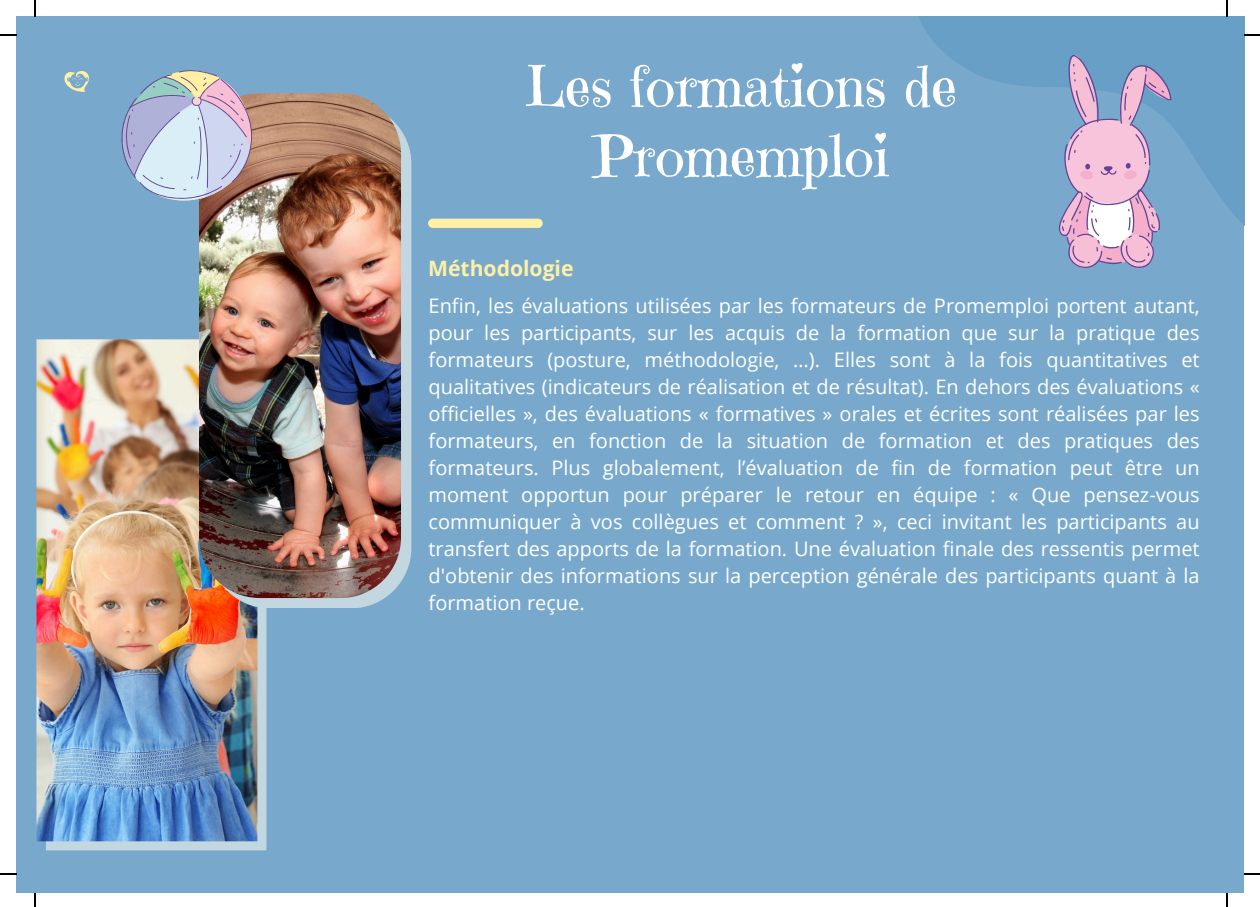
<style>
.page{position:relative;width:1260px;height:907px;background:#fff}
.page>*{position:absolute;margin:0;border:0;box-sizing:border-box;transform-origin:0 0}
.t1{font:56.4px/69.8px "Emilys Candy";color:#fff;text-align:center}
.t2{font:700 21.2px "Open Sans";color:#fff0a7}
.t3{font:20px/27px "Open Sans";color:#fff;text-align:justify}
</style>
<div class="page">
<div style="left:16px;top:16px;width:1228px;height:876px;background:#78a9cc"></div>
<svg style="left:64px;top:71px;width:25px;height:21px"></svg>
<svg style="left:45px;top:607px;width:221px;height:243px;background:#bed3dc"></svg>
<img style="left:36px;top:339px;width:221px;height:502px">
<div style="left:209px;top:103px;width:202px;height:505px;background:#c2d7df;border-radius:61px"></div>
<img style="left:199px;top:93px;width:202px;height:505px;border-radius:61px">
<svg style="left:919px;top:16px;width:325px;height:209px"></svg>
<div style="left:428px;top:219px;width:114px;height:9px;background:#fff0a7;border-radius:5px"></div>
<svg style="left:121px;top:70px;width:131px;height:132px"></svg>
<svg style="left:1058px;top:54px;width:113px;height:214px"></svg>
<svg style="left:34px;top:0;width:2px;height:16px"></svg>
<svg style="left:0;top:34px;width:16px;height:2px"></svg>
<svg style="left:1226px;top:0;width:1px;height:16px"></svg>
<svg style="left:1244px;top:34px;width:15px;height:2px"></svg>
<svg style="left:34px;top:892px;width:2px;height:15px"></svg>
<svg style="left:0;top:873px;width:16px;height:1px"></svg>
<svg style="left:1226px;top:892px;width:1px;height:15px"></svg>
<svg style="left:1244px;top:873px;width:15px;height:1px"></svg>
<p class="t1" style="left:525px;top:52px;width:433px">Les formations de<br>Promemploi</p>
<p class="t2" style="left:428px;top:253px;width:147px">Méthodologie</p>
<p class="t3" style="left:428px;top:292px;width:772px">Enfin, les évaluations utilisées par les formateurs de Promemploi portent autant, pour les participants, sur les acquis de la formation que sur la pratique des formateurs (posture, méthodologie, …). Elles sont à la fois quantitatives et qualitatives (indicateurs de réalisation et de résultat). En dehors des évaluations « officielles », des évaluations « formatives » orales et écrites sont réalisées par les formateurs, en fonction de la situation de formation et des pratiques des formateurs. Plus globalement, l’évaluation de fin de formation peut être un moment opportun pour préparer le retour en équipe : « Que pensez-vous communiquer à vos collègues et comment ? », ceci invitant les participants au transfert des apports de la formation. Une évaluation finale des ressentis permet d'obtenir des informations sur la perception générale des participants quant à la formation reçue.</p>
</div>
